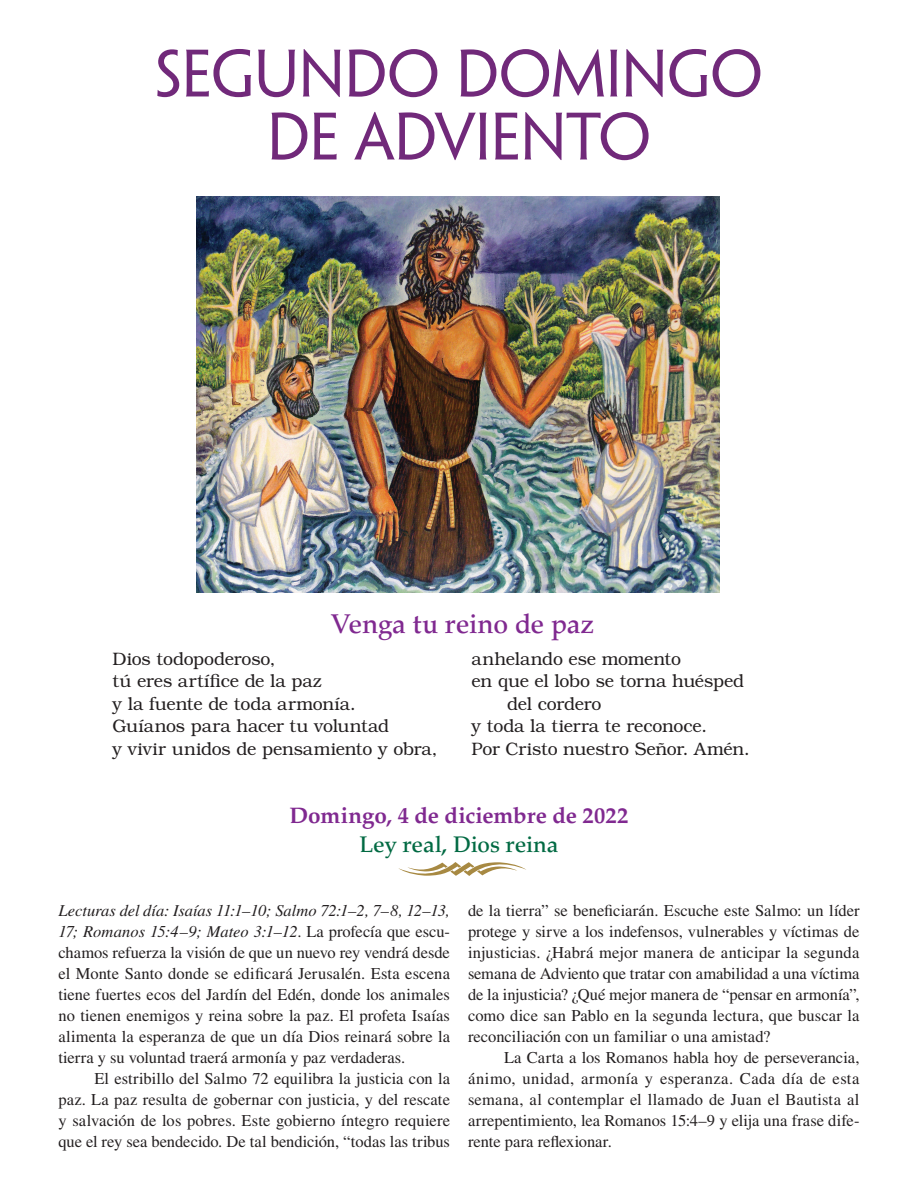
<style>
.page{position:relative;width:918px;height:1188px;background:#fff}
.page>*{position:absolute;margin:0;border:0;box-sizing:border-box;transform-origin:0 0}
.week__ADVENT{font:60px/63px "Penumbra Flare Std";letter-spacing:-.01em;color:#71297a;text-align:center}
.prayer_h1__ADVNT{font:500 27px "Palatino LT Std";letter-spacing:-.01em;color:#802990}
.h1__front_ADVNT{font:700 22.5px "Palatino LT Std";letter-spacing:-.005em;color:#802990}
.h2__front_ADVNT__CH{font:500 22.5px "Palatino LT Std";color:#026a43}
.prayer__front{font:300 18px/22.5px "Bookman Std";letter-spacing:-.005em;color:#231f20}
.para__indentfront{font:16.5px/21px "Times LT Std";color:#231f20;text-align:justify}
.para__front{font:16.5px/21px "Times LT Std";letter-spacing:.005em;color:#231f20;text-align:justify}
.s1{font-style:italic}
</style>
<div class="page">
<img style="left:196px;top:197px;width:524px;height:395px">
<svg style="left:398px;top:862px;width:128px;height:14px"></svg>
<p class="week__ADVENT" style="left:155px;top:43px;width:609px">SEGUNDO DOMINGO<br>DE ADVIENTO</p>
<p class="prayer_h1__ADVNT" style="left:332px;top:608px;width:264px">Venga tu reino de paz</p>
<p class="prayer__front" style="left:112px;top:647px;width:165px">Dios todopoderoso,</p>
<p class="prayer__front" style="left:112px;top:670px;width:211px">tú eres artífice de la paz</p>
<p class="prayer__front" style="left:112px;top:692px;width:245px">y la fuente de toda armonía.</p>
<p class="prayer__front" style="left:112px;top:715px;width:278px">Guíanos para hacer tu voluntad</p>
<p class="prayer__front" style="left:112px;top:737px;width:326px">y vivir unidos de pensamiento y obra,</p>
<p class="prayer__front" style="left:472px;top:647px;width:211px">anhelando ese momento</p>
<p class="prayer__front" style="left:507px;top:670px;width:239px;text-indent:-35px">en que el lobo se torna huésped del cordero</p>
<p class="prayer__front" style="left:472px;top:715px;width:237px">y toda la tierra te reconoce.</p>
<p class="prayer__front" style="left:472px;top:737px;width:280px">Por Cristo nuestro Señor. Amén.</p>
<p class="h1__front_ADVNT" style="left:290px;top:803px;width:340px">Domingo, 4 de diciembre de 2022</p>
<p class="h2__front_ADVNT__CH" style="left:359px;top:831px;width:201px">Ley real, Dios reina</p>
<p class="para__front" style="left:58px;top:900px;width:393px"><span class="s1">Lecturas del día: Isaías 11:1–10; Salmo 72:1–2, 7–8, 12–13, 17; Romanos 15:4–9; Mateo 3:1–12</span>. La profecía que escu&shy;chamos refuerza la visión de que un nuevo rey vendrá desde el Monte Santo donde se edificará Jerusalén. Esta escena tiene fuertes ecos del Jardín del Edén, donde los animales no tienen enemigos y reina sobre la paz. El profeta Isaías alimenta la esperanza de que un día Dios reinará sobre la tierra y su voluntad traerá armonía y paz verdaderas.</p>
<p class="para__indentfront" style="left:58px;top:1068px;width:393px;text-indent:36px">El estribillo del Salmo 72 equilibra la justicia con la paz. La paz resulta de gobernar con justicia, y del rescate y salvación de los pobres. Este gobierno íntegro requiere que el rey sea bendecido. De tal bendición, “todas las tribus</p>
<p class="para__indentfront" style="left:468px;top:900px;width:393px">de la tierra” se beneficiarán. Escuche este Salmo: un líder protege y sirve a los indefensos, vulnerables y víctimas de injusticias. ¿Habrá mejor manera de anticipar la segunda semana de Adviento que tratar con amabilidad a una víctima de la injusticia? ¿Qué mejor manera de “pensar en armonía”, como dice san Pablo en la segunda lectura, que buscar la reconciliación con un familiar o una amistad?</p>
<p class="para__indentfront" style="left:468px;top:1047px;width:393px;text-indent:36px">La Carta a los Romanos habla hoy de perseverancia, ánimo, unidad, armonía y esperanza. Cada día de esta semana, al contemplar el llamado de Juan el Bautista al arrepentimiento, lea Romanos 15:4–9 y elija una frase dife&shy;rente para reflexionar.</p>
</div>
